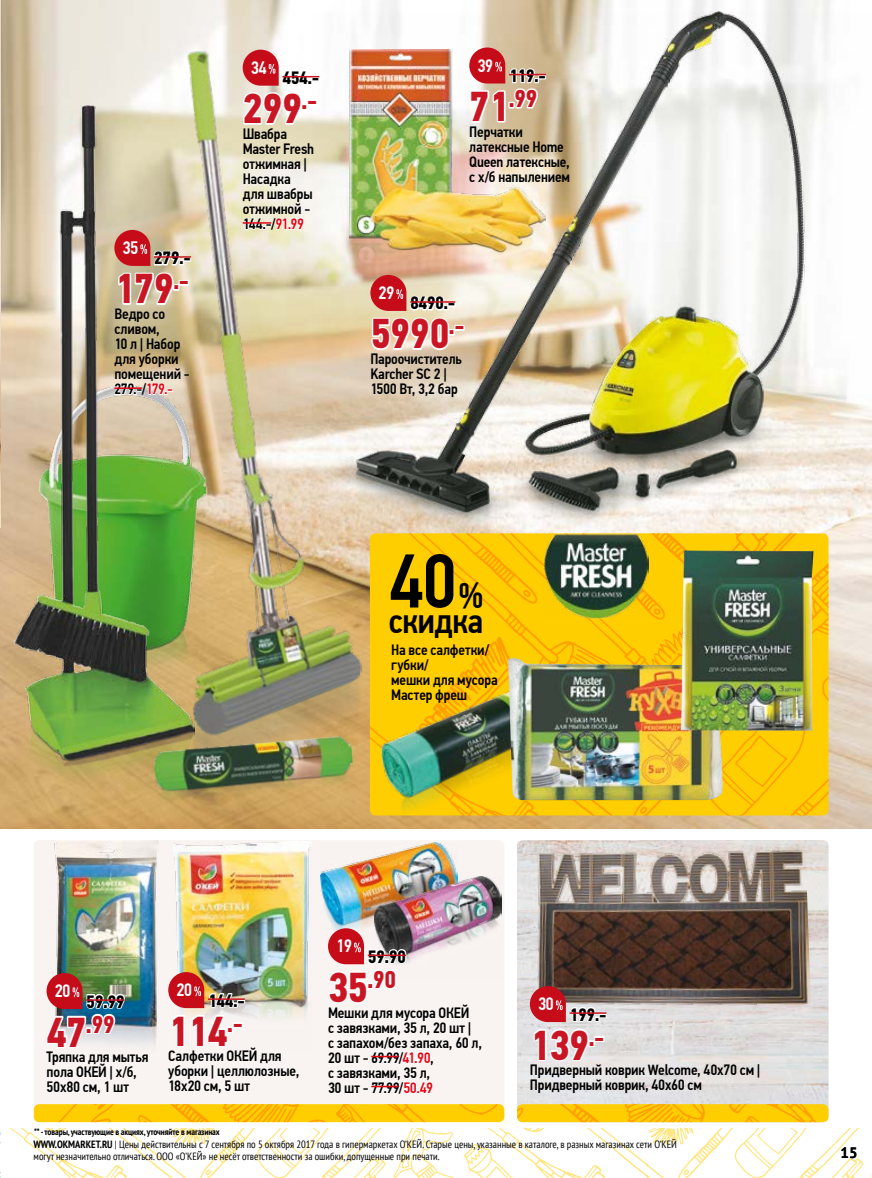
<style>
.page{position:relative;width:872px;height:1178px;background:#fff}
.page>*{position:absolute;margin:0;border:0;box-sizing:border-box;transform-origin:0 0}
.t1{font:500 76.35px "PF Din Text Cond Pro";color:#000}
.t2{font:700 42px "PF Din Text Cond Pro";letter-spacing:-.025em;color:#ca1624}
.t3{font:500 35.4px "PF Din Text Cond Pro";letter-spacing:-.02em;color:#000}
.t4{font:700 24.45px "PF Din Text Cond Pro";color:#ca1624}
.t5{font:700 18px "PF Din Text Cond Pro";letter-spacing:-.025em;color:#000}
.t6{font:500 18px "PF Din Text Cond Pro";letter-spacing:-.05em;color:#fff}
.t7{font:500 15px/15px "PF Din Text Cond Pro";letter-spacing:-.01em;color:#000}
.t8{font:700 15px "PT Sans";color:#000}
.t9{font:condensed 10.5px/12px "PT Sans";color:#000}
.t10{font:700 condensed 9px "PT Sans";letter-spacing:-.01em;color:#000}
.s1{color:#e30613}
.s2{font-size:42px}
.s3{font-size:35.7px}
.s4{font-weight:700}
</style>
<div class="page">
<img style="left:0;top:0;width:872px;height:828px">
<img style="left:312px;top:12px;width:560px;height:634px">
<img style="left:164px;top:47px;width:225px;height:752px">
<img style="left:0;top:0;width:1px;height:528px">
<svg style="left:370px;top:533px;width:458px;height:282px;background:#fec900"></svg>
<hr style="left:410px;top:301px;width:45px;height:2px;background:#ca1624">
<svg style="left:370px;top:284px;width:80px;height:68px"></svg>
<div style="left:34px;top:840px;width:470px;height:282px;background:#f9f4f2;border-radius:6px"></div>
<img style="left:517px;top:840px;width:311px;height:264px">
<svg style="left:0;top:1128px;width:872px;height:50px"></svg>
<svg style="left:34px;top:1104px;width:470px;height:18px;background:#fec702"></svg>
<svg style="left:517px;top:1104px;width:311px;height:18px;background:#fec502"></svg>
<img style="left:376px;top:668px;width:223px;height:161px">
<img style="left:54px;top:840px;width:104px;height:205px">
<img style="left:46px;top:973px;width:80px;height:75px">
<img style="left:173px;top:841px;width:137px;height:177px">
<div style="left:232px;top:1022px;width:11px;height:6px;border:3px solid #fff"></div>
<div style="left:237px;top:999px;width:8px;height:5px;border:2px solid #fff"></div>
<hr style="left:208px;top:998px;width:37px;height:2px;background:#ca1624">
<img style="left:168px;top:972px;width:70px;height:75px">
<img style="left:350px;top:50px;width:195px;height:234px">
<div style="left:538px;top:75px;width:8px;height:5px;border:2px solid #fff"></div>
<hr style="left:509px;top:74px;width:37px;height:1px;background:#ca1624">
<svg style="left:468px;top:48px;width:71px;height:76px"></svg>
<img style="left:194px;top:386px;width:11px;height:302px">
<img style="left:533px;top:844px;width:278px;height:169px">
<div style="left:311px;top:77px;width:8px;height:5px;border:2px solid #fff"></div>
<hr style="left:282px;top:76px;width:37px;height:1px;background:#ca1624">
<svg style="left:243px;top:217px;width:62px;height:13px"></svg>
<svg style="left:241px;top:50px;width:71px;height:76px"></svg>
<hr style="left:569px;top:1012px;width:37px;height:2px;background:#ca1624">
<svg style="left:530px;top:986px;width:69px;height:77px"></svg>
<img style="left:15px;top:106px;width:179px;height:681px">
<hr style="left:154px;top:256px;width:37px;height:2px;background:#ca1624">
<svg style="left:113px;top:382px;width:60px;height:14px"></svg>
<svg style="left:114px;top:230px;width:70px;height:76px"></svg>
<img style="left:543px;top:533px;width:106px;height:85px">
<img style="left:320px;top:843px;width:137px;height:85px">
<img style="left:374px;top:876px;width:127px;height:87px">
<svg style="left:371px;top:1052px;width:59px;height:11px"></svg>
<svg style="left:371px;top:1082px;width:62px;height:11px"></svg>
<svg style="left:328px;top:928px;width:79px;height:75px"></svg>
<img style="left:153px;top:735px;width:203px;height:82px">
<img style="left:508px;top:658px;width:229px;height:142px">
<img style="left:681px;top:550px;width:132px;height:181px">
<p class="t6" style="left:123px;top:237px;width:17px">35</p>
<p class="t5" style="left:154px;top:247px;width:38px">279.-</p>
<h2 class="t2" style="left:114px;top:263px;width:76px">179<sup>.-</sup></h2>
<p class="t7" style="left:114px;top:307px;width:77px">Ведро со сливом,<br>10 л | Набор для уборки помещений -<br>279.-/<span class="s1">179.-</span></p>
<p class="t6" style="left:251px;top:57px;width:17px">34</p>
<p class="t5" style="left:282px;top:67px;width:38px">454.-</p>
<h2 class="t2" style="left:243px;top:83px;width:76px">299<sup>.-</sup></h2>
<p class="t7" style="left:243px;top:126px;width:73px">Швабра<br>Master Fresh отжимная |<br>Насадка для швабры отжимной -<br>144.-/<span class="s1">91.99</span></p>
<p class="t6" style="left:477px;top:55px;width:17px">39</p>
<p class="t5" style="left:509px;top:65px;width:38px">119.-</p>
<h3 class="t4" style="left:469px;top:84px;width:70px"><span class="s2">71</span>.99</h3>
<p class="t7" style="left:469px;top:124px;width:102px">Перчатки латексные Home<br>Queen латексные, с х/б напылением</p>
<p class="t6" style="left:378px;top:282px;width:17px">29</p>
<p class="t5" style="left:410px;top:292px;width:47px">8490.-</p>
<h2 class="t2" style="left:370px;top:308px;width:96px">5990<sup>.-</sup></h2>
<p class="t7" style="left:370px;top:352px;width:93px">Пароочиститель<br>Karcher SC 2 |<br>1500 Вт, 3,2 бар</p>
<h1 class="t1" style="left:389px;top:535px;width:96px">40 <span class="s3">%</span></h1>
<h3 class="t3" style="left:389px;top:599px;width:96px">скидка</h3>
<p class="t7" style="left:391px;top:643px;width:108px">На все салфетки/ губки/<br>мешки для мусора<br>Мастер фреш</p>
<p class="t6" style="left:336px;top:935px;width:17px">19</p>
<p class="t5" style="left:368px;top:946px;width:40px">59.90</p>
<p class="t6" style="left:55px;top:980px;width:17px">20</p>
<p class="t5" style="left:86px;top:990px;width:40px">59.99</p>
<p class="t6" style="left:176px;top:979px;width:17px">20</p>
<p class="t5" style="left:208px;top:989px;width:38px">144.-</p>
<h3 class="t4" style="left:47px;top:1009px;width:70px"><span class="s2">47</span>.99</h3>
<p class="t7" style="left:47px;top:1050px;width:103px">Тряпка для мытья пола ОКЕЙ | х/б,<br>50х80 см, 1 шт</p>
<h2 class="t2" style="left:168px;top:1005px;width:76px">114<sup>.-</sup></h2>
<p class="t7" style="left:168px;top:1049px;width:133px">Салфетки ОКЕЙ для уборки | целлюлозные,<br>18х20 см, 5 шт</p>
<h3 class="t4" style="left:328px;top:964px;width:70px"><span class="s2">35</span>.90</h3>
<p class="t7" style="left:328px;top:1005px;width:156px">Мешки для мусора ОКЕЙ<br>с завязками, 35 л, 20 шт |<br>c запахом/без запаха, 60 л,<br>20 шт - 69.99/<span class="s1">41.90</span>,<br>с завязками, 35 л,<br>30 шт - 77.99/<span class="s1">50.49</span></p>
<p class="t6" style="left:538px;top:993px;width:17px">30</p>
<p class="t5" style="left:569px;top:1003px;width:38px">199.-</p>
<h2 class="t2" style="left:530px;top:1019px;width:76px">139<sup>.-</sup></h2>
<p class="t7" style="left:530px;top:1063px;width:232px">Придверный коврик Welcome, 40х70 см |<br>Придверный коврик, 40х60 см</p>
<p class="t10" style="left:34px;top:1126px;width:187px">** - товары, участвующие в акциях, уточняйте в магазинах</p>
<p class="t9" style="left:34px;top:1138px;width:645px"><span class="s4">WWW.OKMARKET.RU</span> | Цены действительны с 7 сентября по 5 октября 2017 года в гипермаркетах О’КЕЙ. Старые цены, указанные в каталоге, в разных магазинах сети О’КЕЙ могут незначительно отличаться. ООО «О’КЕЙ» не несёт ответственности за ошибки, допущенные при печати.</p>
<p class="t8" style="left:840px;top:1142px;width:19px">15</p>
</div>
